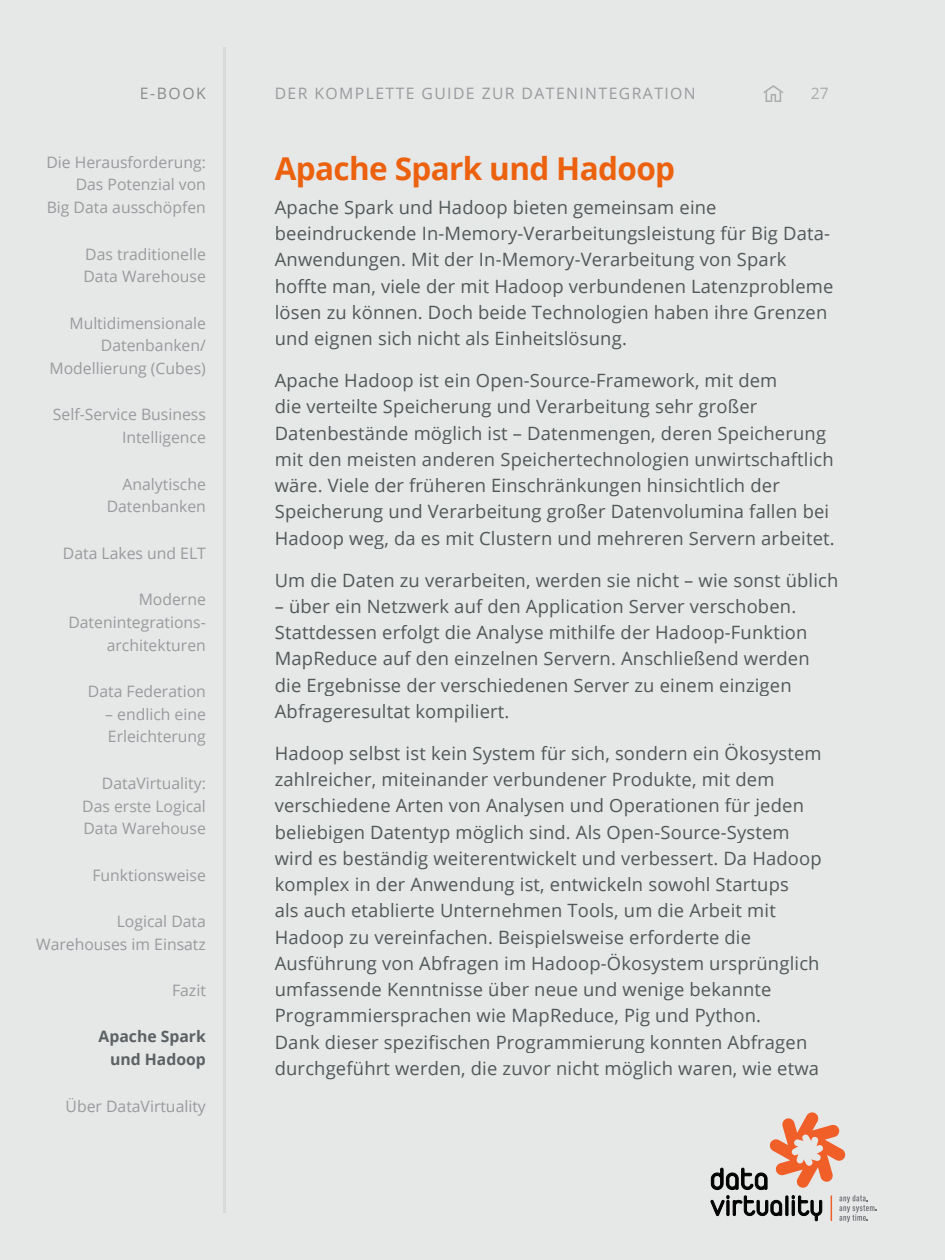
<style>
.page{position:relative;width:945px;height:1260px;background:#e6e7e7}
.page>*{position:absolute;margin:0;border:0;box-sizing:border-box;transform-origin:0 0}
.t1{font:700 31.5px "Open Sans";letter-spacing:-.02em;color:#ec610e}
.t2{font:18.38px/26.2px "Open Sans";letter-spacing:.01em;color:#525859}
.t3{font:15.75px/22.8px "Open Sans";color:#989b9d;text-align:right}
.t4{font:15.75px "Open Sans";letter-spacing:.09em;color:#989b9d}
.t5{font:700 15.75px/22.8px "Open Sans";color:#5c6164;text-align:right}
.t6{font:15.75px "Open Sans";color:#898c8d}
.t7{font:15.75px "Open Sans";color:#aaadae}
</style>
<div class="page">
<svg style="left:711px;top:1112px;width:166px;height:110px"></svg>
<svg style="left:763px;top:85px;width:20px;height:17px"></svg>
<hr style="left:223px;top:47px;width:3px;height:1166px;background:#d8d9d9">
<p class="t6" style="left:140px;top:83px;width:68px">E-BOOK</p>
<p class="t4" style="left:275px;top:83px;width:423px">DER KOMPLETTE GUIDE ZUR DATENINTEGRATION</p>
<p class="t7" style="left:811px;top:83px;width:20px">27</p>
<p class="t3" style="left:46px;top:150px;width:161px">Die Herausforderung:<br>Das Potenzial von<br>Big Data ausschöpfen</p>
<p class="t3" style="left:83px;top:242px;width:124px;text-align:left">Das traditionelle<br>Data Warehouse</p>
<p class="t3" style="left:49px;top:311px;width:158px">Multidimensionale<br>Datenbanken/<br>Modellierung (Cubes)</p>
<p class="t3" style="left:53px;top:403px;width:154px">Self-Service Business<br>Intelligence</p>
<p class="t3" style="left:107px;top:472px;width:101px">Analytische<br>Datenbanken</p>
<p class="t3" style="left:63px;top:541px;width:145px">Data Lakes und ELT</p>
<p class="t3" style="left:68px;top:588px;width:139px">Moderne<br>Datenintegrations&shy;architekturen</p>
<p class="t3" style="left:88px;top:679px;width:120px">Data Federation</p>
<p class="t3" style="left:105px;top:702px;width:102px;text-align:left">– endlich eine<br>Erleichterung</p>
<p class="t3" style="left:82px;top:771px;width:125px;text-align:justify;text-indent:20px">DataVirtuality:<br>Das erste Logical Data Warehouse</p>
<p class="t3" style="left:93px;top:863px;width:115px">Funktionsweise</p>
<p class="t3" style="left:36px;top:910px;width:171px">Logical Data<br>Warehouses im Einsatz</p>
<p class="t3" style="left:172px;top:979px;width:35px">Fazit</p>
<p class="t5" style="left:99px;top:1025px;width:109px">Apache Spark und Hadoop</p>
<p class="t3" style="left:66px;top:1094px;width:142px">Über DataVirtuality</p>
<h1 class="t1" style="left:275px;top:146px;width:402px">Apache Spark und Hadoop</h1>
<p class="t2" style="left:275px;top:194px;width:560px">Apache Spark und Hadoop bieten gemeinsam eine beeindruckende In-Memory-Verarbeitungsleistung für Big Data-Anwendungen. Mit der In-Memory-Verarbeitung von Spark hoffte man, viele der mit Hadoop verbundenen Latenzprobleme lösen zu können. Doch beide Technologien haben ihre Grenzen und eignen sich nicht als Einheitslösung.</p>
<p class="t2" style="left:275px;top:367px;width:562px">Apache Hadoop ist ein Open-Source-Framework, mit dem<br>die verteilte Speicherung und Verarbeitung sehr großer Datenbestände möglich ist – Datenmengen, deren Speicherung mit den meisten anderen Speichertechnologien unwirtschaftlich wäre. Viele der früheren Einschränkungen hinsichtlich der Speicherung und Verarbeitung großer Datenvolumina fallen bei Hadoop weg, da es mit Clustern und mehreren Servern arbeitet.</p>
<p class="t2" style="left:275px;top:566px;width:565px">Um die Daten zu verarbeiten, werden sie nicht – wie sonst üblich</p>
<p class="t2" style="left:275px;top:593px;width:536px">– über ein Netzwerk auf den Application Server verschoben.<br>Stattdessen erfolgt die Analyse mithilfe der Hadoop-Funktion MapReduce auf den einzelnen Servern. Anschließend werden die Ergebnisse der verschiedenen Server zu einem einzigen Abfrageresultat kompiliert.</p>
<p class="t2" style="left:275px;top:740px;width:549px">Hadoop selbst ist kein System für sich, sondern ein Ökosystem zahlreicher, miteinander verbundener Produkte, mit dem verschiedene Arten von Analysen und Operationen für jeden beliebigen Datentyp möglich sind. Als Open-Source-System wird es beständig weiterentwickelt und verbessert. Da Hadoop komplex in der Anwendung ist, entwickeln sowohl Startups<br>als auch etablierte Unternehmen Tools, um die Arbeit mit Hadoop zu vereinfachen. Beispielsweise erforderte die Ausführung von Abfragen im Hadoop-Ökosystem ursprünglich umfassende Kenntnisse über neue und wenige bekannte Programmiersprachen wie MapReduce, Pig und Python.<br>Dank dieser spezifischen Programmierung konnten Abfragen durchgeführt werden, die zuvor nicht möglich waren, wie etwa</p>
</div>
